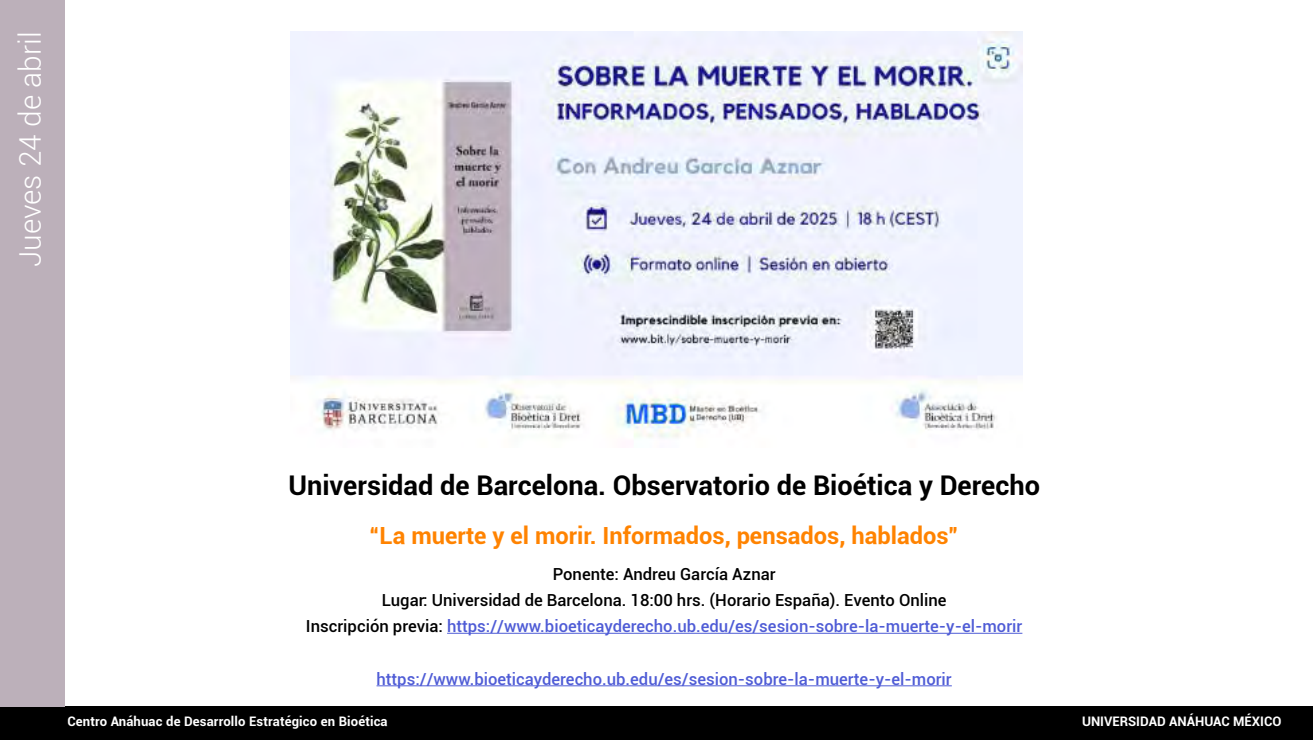
<style>
.page{position:relative;width:1313px;height:740px;background:#fff}
.page>*{position:absolute;margin:0;border:0;box-sizing:border-box;transform-origin:0 0}
.t1{font:300 29.75px "Roboto";color:#fff}
.t2{font:700 27.12px "Roboto";color:#000}
.t3{font:700 23.62px "Roboto";color:#ff8300}
.t4{font:500 16.62px/26.2px "Roboto";color:#000;text-align:center}
.t5{font:500 16.62px "Roboto";color:#4f5cd6}
.t6{font:700 13.12px "Roboto";letter-spacing:.01em;color:#fff}
.s1{color:#4f5cd6}
</style>
<div class="page">
<div style="left:0;top:706px;width:1312px;height:33px;background:#000"></div>
<div style="left:0;top:0;width:65px;height:706px;background:#bcb0ba"></div>
<img style="left:290px;top:32px;width:732px;height:406px">
<hr style="left:447px;top:632px;width:575px;height:1px;background:#4f5cd6">
<hr style="left:376px;top:685px;width:575px;height:1px;background:#4f5cd6">
<h1 class="t1" style="left:10px;top:267px;width:237px;rotate:-90deg">Jueves 24 de abril</h1>
<h2 class="t2" style="left:288px;top:465px;width:753px">Universidad de Barcelona. Observatorio de Bioética y Derecho</h2>
<h3 class="t3" style="left:369px;top:519px;width:590px">“La muerte y el morir. Informados, pensados, hablados”</h3>
<p class="t4" style="left:306px;top:559px;width:718px">Ponente: Andreu García Aznar<br>Lugar: Universidad de Barcelona. 18:00 hrs. (Horario España). Evento Online<br>Inscripción previa: <span class="s1">https://www.bioeticayderecho.ub.edu/es/sesion-sobre-la-muerte-y-el-morir</span></p>
<p class="t5" style="left:376px;top:666px;width:577px">https://www.bioeticayderecho.ub.edu/es/sesion-sobre-la-muerte-y-el-morir</p>
<p class="t6" style="left:67px;top:711px;width:322px">Centro Anáhuac de Desarrollo Estratégico en Bioética</p>
<p class="t6" style="left:1082px;top:711px;width:201px">UNIVERSIDAD ANÁHUAC MÉXICO</p>
</div>
